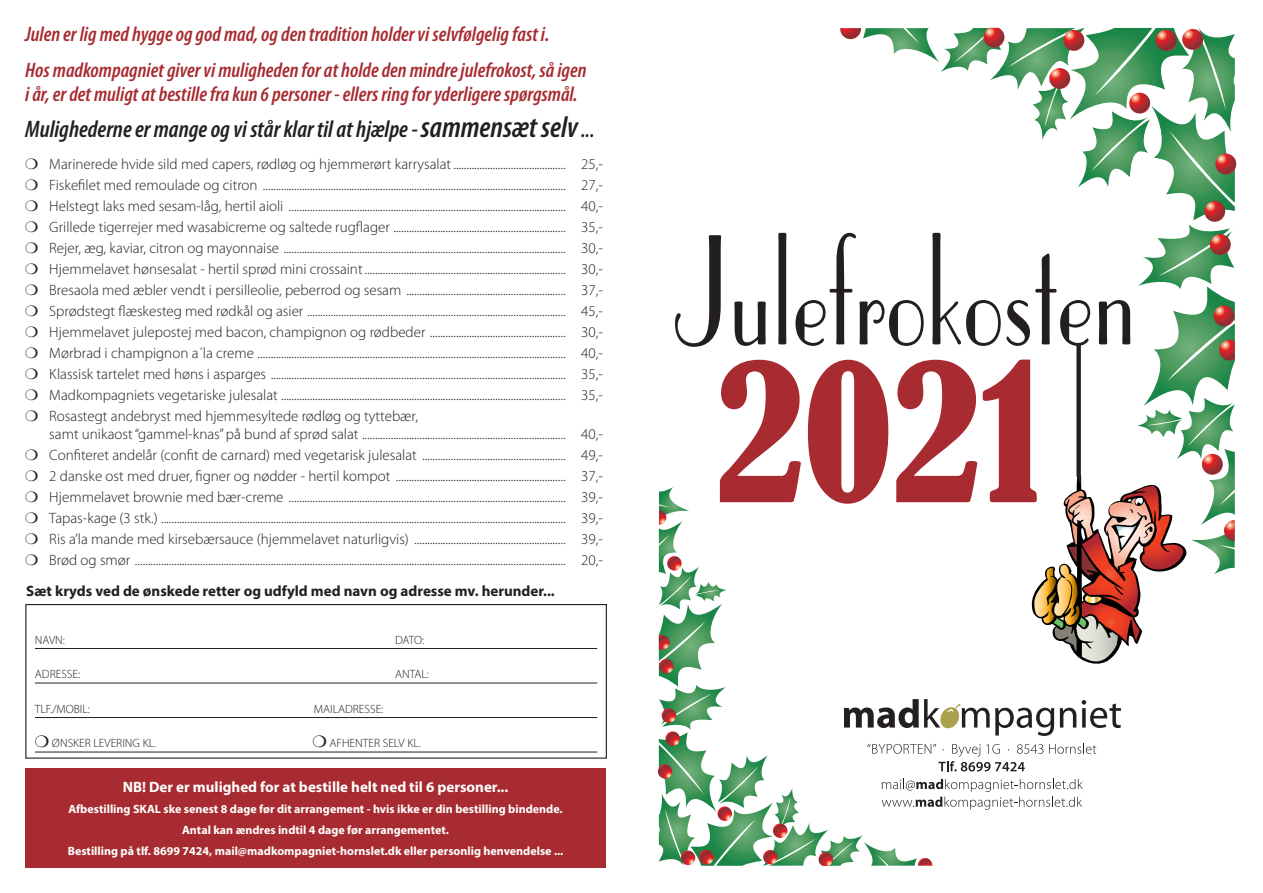
<style>
.page{position:relative;width:1263px;height:893px;background:#fff}
.page>*{position:absolute;margin:0;border:0;box-sizing:border-box;transform-origin:0 0}
.t1{font:condensed 180px "Bernard";color:#a72b30}
.t2{font:150px "Parisian Std";color:#231f20;scale:.75 1}
.t3{font:italic 600 condensed 24px "Myriad Pro";color:#231f20}
.t4{font:italic 600 condensed 21px "Myriad Pro";color:#a72b30}
.t5{font:300 15px "Myriad Pro";color:#231f20}
.t6{font:700 15px "Myriad Pro";color:#231f20}
.t7{font:700 15px "Myriad Pro";color:#fff}
.t8{font:700 12px "Myriad Pro";color:#fff}
.t9{font:300 12px "Myriad Pro";color:#231f20}
.s1{font-size:30px}
.s2{font-size:21px}
</style>
<div class="page">
<hr style="left:35px;top:648px;width:562px;height:1px;background:#231f20">
<hr style="left:35px;top:683px;width:562px;height:1px;background:#231f20">
<hr style="left:35px;top:717px;width:562px;height:1px;background:#231f20">
<hr style="left:35px;top:752px;width:562px;height:1px;background:#231f20">
<div style="left:25px;top:604px;width:582px;height:155px;border:1px solid #231f20"></div>
<div style="left:25px;top:767px;width:581px;height:100px;background:#a72b30"></div>
<svg style="left:657px;top:27px;width:580px;height:839px"></svg>
<p class="t4" style="left:25px;top:23px;width:526px">Julen er lig med hygge og god mad, og den tradition holder vi selvfølgelig fast i.</p>
<p class="t4" style="left:25px;top:59px;width:563px">Hos madkompagniet giver vi muligheden for at holde den mindre julefrokost, så igen</p>
<p class="t4" style="left:25px;top:83px;width:554px">i år, er det muligt at bestille fra kun 6 personer - ellers ring for yderligere spørgsmål.</p>
<p class="t3" style="left:25px;top:117px;width:571px">Mulighederne er mange og vi står klar til at hjælpe -<span class="s1">sammensæt selv</span> <span class="s2">...</span></p>
<p class="t5" style="left:25px;top:155px;width:579px">❍ Marinerede hvide sild med capers, rødløg og hjemmerørt karrysalat........................................... 25,-</p>
<p class="t5" style="left:25px;top:176px;width:579px">❍ Fiskefilet med remoulade og citron .................................................................................................................... 27,-</p>
<p class="t5" style="left:25px;top:197px;width:579px">❍ Helstegt laks med sesam-låg, hertil aioli .......................................................................................................... 40,-</p>
<p class="t5" style="left:25px;top:218px;width:579px">❍ Grillede tigerrejer med wasabicreme og saltede rugflager .................................................................. 35,-</p>
<p class="t5" style="left:25px;top:239px;width:579px">❍ Rejer, æg, kaviar, citron og mayonnaise ............................................................................................................ 30,-</p>
<p class="t5" style="left:25px;top:260px;width:579px">❍ Hjemmelavet hønsesalat - hertil sprød mini crossaint............................................................................. 30,-</p>
<p class="t5" style="left:25px;top:281px;width:579px">❍ Bresaola med æbler vendt i persilleolie, peberrod og sesam ............................................................. 37,-</p>
<p class="t5" style="left:25px;top:302px;width:579px">❍ Sprødstegt flæskesteg med rødkål og asier ................................................................................................... 45,-</p>
<p class="t5" style="left:25px;top:323px;width:579px">❍ Hjemmelavet julepostej med bacon, champignon og rødbeder .................................................... 30,-</p>
<p class="t5" style="left:25px;top:344px;width:579px">❍ Mørbrad i champignon a´la creme ...................................................................................................................... 40,-</p>
<p class="t5" style="left:25px;top:365px;width:579px">❍ Klassisk tartelet med høns i asparges ................................................................................................................. 35,-</p>
<p class="t5" style="left:25px;top:386px;width:579px">❍ Madkompagniets vegetariske julesalat ............................................................................................................. 35,-</p>
<p class="t5" style="left:25px;top:407px;width:394px">❍ Rosastegt andebryst med hjemmesyltede rødløg og tyttebær,</p>
<p class="t5" style="left:49px;top:425px;width:555px">samt unikaost “gammel-knas” på bund af sprød salat .............................................................................. 40,-</p>
<p class="t5" style="left:25px;top:446px;width:579px">❍ Confiteret andelår (confit de carnard) med vegetarisk julesalat ....................................................... 49,-</p>
<p class="t5" style="left:25px;top:467px;width:579px">❍ 2 danske ost med druer, figner og nødder - hertil kompot ................................................................. 37,-</p>
<p class="t5" style="left:25px;top:488px;width:579px">❍ Hjemmelavet brownie med bær-creme .......................................................................................................... 39,-</p>
<p class="t5" style="left:25px;top:509px;width:579px">❍ Tapas-kage (3 stk.) ........................................................................................................................................................... 39,-</p>
<p class="t5" style="left:25px;top:530px;width:579px">❍ Ris a’la mande med kirsebærsauce (hjemmelavet naturligvis) .......................................................... 39,-</p>
<p class="t5" style="left:25px;top:551px;width:579px">❍ Brød og smør ..................................................................................................................................................................... 20,-</p>
<p class="t6" style="left:26px;top:581px;width:530px">Sæt kryds ved de ønskede retter og udfyld med navn og adresse mv. herunder...</p>
<p class="t9" style="left:35px;top:633px;width:31px">NAVN:</p>
<p class="t9" style="left:395px;top:633px;width:31px">DATO:</p>
<p class="t9" style="left:35px;top:668px;width:47px">ADRESSE:</p>
<p class="t9" style="left:395px;top:668px;width:35px">ANTAL:</p>
<p class="t9" style="left:35px;top:702px;width:57px">TLF./MOBIL:</p>
<p class="t9" style="left:314px;top:702px;width:71px">MAILADRESSE:</p>
<p class="t9" style="left:35px;top:737px;width:123px">❍ ØNSKER LEVERING KL.</p>
<p class="t9" style="left:312px;top:737px;width:110px">❍ AFHENTER SELV KL.</p>
<p class="t7" style="left:123px;top:777px;width:387px">NB! Der er mulighed for at bestille helt ned til 6 personer...</p>
<p class="t8" style="left:68px;top:801px;width:496px">Afbestilling SKAL ske senest 8 dage før dit arrangement - hvis ikke er din bestilling bindende.</p>
<p class="t8" style="left:182px;top:822px;width:268px">Antal kan ændres indtil 4 dage før arrangementet.</p>
<p class="t8" style="left:68px;top:843px;width:497px">Bestilling på tlf. 8699 7424, mail@madkompagniet-hornslet.dk eller personlig henvendelse ...</p>
<p class="t2" style="left:676px;top:209px;width:615px">Julefrokosten</p>
<p class="t1" style="left:716px;top:328px;width:334px">2021</p>
</div>
